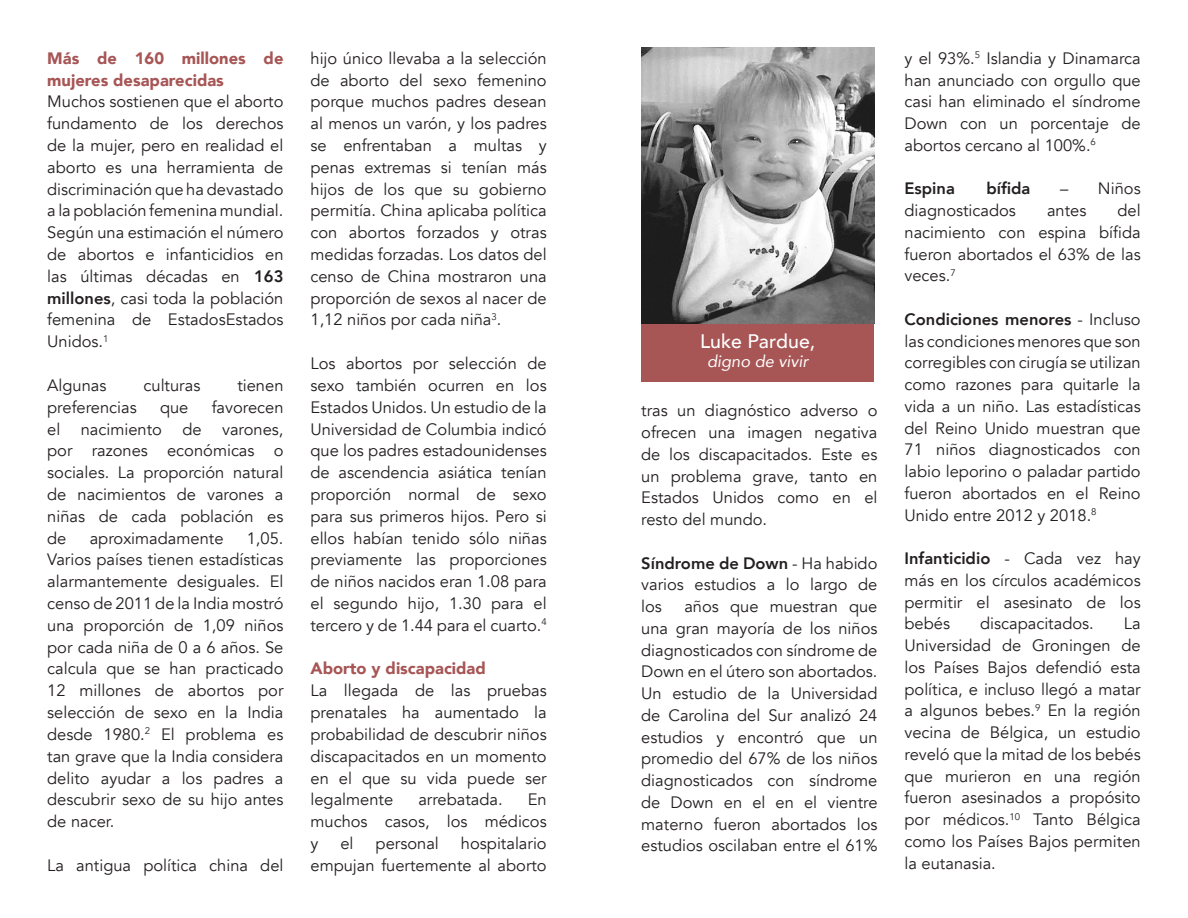
<style>
.page{position:relative;width:1188px;height:918px;background:#fff}
.page>*{position:absolute;margin:0;border:0;box-sizing:border-box;transform-origin:0 0}
.t1{font:500 19.5px "Avenir";color:#fff}
.t2{font:16.5px/21.8px "Avenir";color:#231f20;text-align:justify}
.t3{font:900 16.5px/21.8px "Avenir";color:#a75555}
.t4{font:italic 16.5px "Avenir";color:#fff}
.t5{font:800 16.5px "Avenir";color:#231f20}
.s1{font-weight:800}
</style>
<div class="page">
<div style="left:641px;top:322px;width:233px;height:59px;background:#a75555"></div>
<img style="left:641px;top:47px;width:233px;height:276px">
<p class="t3" style="left:47px;top:47px;width:238px">Más de 160 millones de mujeres desaparecidas</p>
<p class="t2" style="left:47px;top:91px;width:238px">Muchos sostienen que el aborto fundamento de los derechos de la mujer, pero en realidad el aborto es una herramienta de discriminación que ha devastado a la población femenina mundial.<br>Según una estimación el número de abortos e infanticidios en las últimas décadas en <span class="s1">163 millones</span>, casi toda la población femenina de EstadosEstados Unidos.<sup>1</sup></p>
<p class="t2" style="left:47px;top:375px;width:61px">Algunas</p>
<p class="t2" style="left:144px;top:375px;width:58px">culturas</p>
<p class="t2" style="left:237px;top:375px;width:48px">tienen</p>
<p class="t2" style="left:47px;top:396px;width:91px">preferencias</p>
<p class="t2" style="left:160px;top:396px;width:30px">que</p>
<p class="t2" style="left:47px;top:396px;width:238px;text-indent:164px">favorecen el nacimiento de varones, por razones económicas o sociales. La proporción natural de nacimientos de varones a niñas de cada población es de</p>
<p class="t2" style="left:90px;top:527px;width:135px">aproximadamente</p>
<p class="t2" style="left:47px;top:527px;width:238px;text-indent:200px">1,05.<br>Varios países tienen estadísticas alarmantemente desiguales. El censo de 2011 de la India mostró una proporción de 1,09 niños por cada niña de 0 a 6 años. Se calcula que se han practicado 12 millones de abortos por selección de sexo en la India desde 1980.<sup>2</sup> El problema es tan grave que la India considera delito ayudar a los padres a descubrir sexo de su hijo antes de nacer.</p>
<p class="t2" style="left:47px;top:854px;width:238px">La antigua política china del</p>
<p class="t2" style="left:310px;top:47px;width:238px">hijo único llevaba a la selección de aborto del sexo femenino porque muchos padres desean al menos un varón, y los padres se enfrentaban a multas y penas extremas si tenían más hijos de los que su gobierno permitía. China aplicaba política con abortos forzados y otras medidas forzadas. Los datos del censo de China mostraron una proporción de sexos al nacer de 1,12 niños por cada niña<sup>3</sup>.</p>
<p class="t2" style="left:310px;top:353px;width:238px">Los abortos por selección de sexo también ocurren en los Estados Unidos. Un estudio de la Universidad de Columbia indicó que los padres estadounidenses de ascendencia asiática tenían proporción normal de sexo para sus primeros hijos. Pero si ellos habían tenido sólo niñas previamente las proporciones de niños nacidos eran 1.08 para el segundo hijo, 1.30 para el tercero y de 1.44 para el cuarto.<sup>4</sup></p>
<p class="t3" style="left:310px;top:657px;width:177px">Aborto y discapacidad</p>
<p class="t2" style="left:310px;top:680px;width:238px">La llegada de las pruebas prenatales ha aumentado la probabilidad de descubrir niños discapacitados en un momento en el que su vida puede ser legalmente</p>
<p class="t2" style="left:418px;top:789px;width:86px">arrebatada.</p>
<p class="t2" style="left:310px;top:789px;width:238px;text-indent:217px">En muchos casos, los médicos y</p>
<p class="t2" style="left:310px;top:833px;width:238px;text-align:right">hospitalario<br>empujan fuertemente al aborto</p>
<p class="t2" style="left:340px;top:833px;width:15px">el</p>
<p class="t2" style="left:376px;top:833px;width:65px">personal</p>
<p class="t1" style="left:700px;top:325px;width:117px">Luke Pardue,</p>
<p class="t4" style="left:707px;top:351px;width:103px">digno de vivir</p>
<p class="t2" style="left:641px;top:400px;width:238px">tras un diagnóstico adverso o ofrecen una imagen negativa de los discapacitados. Este es un problema grave, tanto en Estados Unidos como en el resto del mundo.</p>
<p class="t2" style="left:641px;top:552px;width:238px"><span class="s1">Síndrome de Down</span> - Ha habido varios estudios a lo largo de los</p>
<p class="t2" style="left:641px;top:596px;width:238px;text-indent:43px">años que muestran que una gran mayoría de los niños diagnosticados con síndrome de Down en el útero son abortados.<br>Un estudio de la Universidad de Carolina del Sur analizó 24 estudios y encontró que un promedio del 67% de los niños diagnosticados con síndrome de Down en el en el vientre materno fueron abortados los estudios oscilaban entre el 61%</p>
<p class="t2" style="left:904px;top:47px;width:238px">y el 93%.<sup>5</sup> Islandia y Dinamarca han anunciado con orgullo que casi han eliminado el síndrome Down con un porcentaje de abortos cercano al 100%.<sup>6</sup></p>
<p class="t5" style="left:904px;top:176px;width:52px">Espina</p>
<p class="t5" style="left:987px;top:176px;width:45px">bífida</p>
<p class="t2" style="left:1060px;top:178px;width:82px">– Niños</p>
<p class="t2" style="left:904px;top:200px;width:113px">diagnosticados</p>
<p class="t2" style="left:1047px;top:200px;width:41px">antes</p>
<p class="t2" style="left:904px;top:200px;width:238px;text-indent:213px">del nacimiento con espina bífida fueron abortados el 63% de las veces.<sup>7</sup></p>
<p class="t2" style="left:904px;top:308px;width:238px"><span class="s1">Condiciones menores</span> - Incluso las condiciones menores que son corregibles con cirugía se utilizan como razones para quitarle la vida a un niño. Las estadísticas del Reino Unido muestran que 71 niños diagnosticados con labio leporino o paladar partido fueron abortados en el Reino Unido entre 2012 y 2018.<sup>8</sup></p>
<p class="t2" style="left:904px;top:548px;width:238px"><span class="s1">Infanticidio</span> - Cada vez hay más en los círculos académicos permitir el asesinato de los bebés</p>
<p class="t2" style="left:980px;top:613px;width:115px">discapacitados.</p>
<p class="t2" style="left:904px;top:613px;width:238px;text-indent:219px">La Universidad de Groningen de los Países Bajos defendió esta política, e incluso llegó a matar a algunos bebes.<sup>9</sup> En la región vecina de Bélgica, un estudio reveló que la mitad de los bebés que murieron en una región fueron asesinados a propósito por médicos.<sup>10</sup> Tanto Bélgica como los Países Bajos permiten la eutanasia.</p>
</div>
